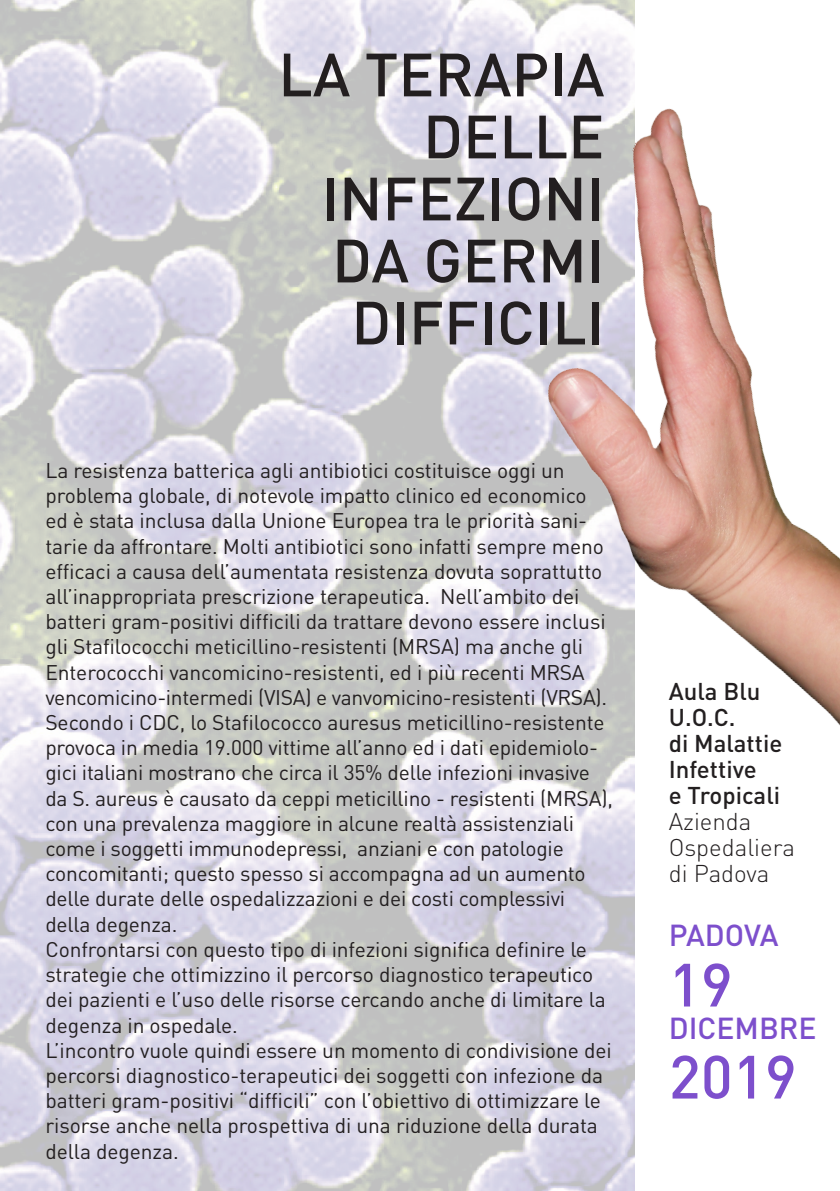
<style>
.page{position:relative;width:840px;height:1191px;background:#fff}
.page>*{position:absolute;margin:0;border:0;box-sizing:border-box;transform-origin:0 0}
.t1{font:500 60px "DIN";color:#231f20}
.t2{font:500 60px "DIN";color:#7d4fcc}
.t3{font:500 30px "DIN";color:#7d4fcc}
.t4{font:500 24px "DIN";color:#231f20}
.t5{font:300 24px "DIN";color:#231f20}
.t6{font:21px/25.2px "DIN";letter-spacing:-.005em;color:#231f20}
</style>
<div class="page">
<img style="left:0;top:0;width:634px;height:1191px">
<img style="left:454px;top:58px;width:385px;height:684px">
<p class="t1" style="left:278px;top:36px;width:327px">LA TERAPIA</p>
<p class="t1" style="left:423px;top:98px;width:183px">DELLE</p>
<p class="t1" style="left:321px;top:160px;width:284px">INFEZIONI</p>
<p class="t1" style="left:332px;top:222px;width:274px">DA GERMI</p>
<p class="t1" style="left:351px;top:284px;width:254px">DIFFICILI</p>
<p class="t6" style="left:45px;top:457px;width:563px">La resistenza batterica agli antibiotici costituisce oggi un problema globale, di notevole impatto clinico ed economico ed è stata inclusa dalla Unione Europea tra le priorità sani&shy;tarie da affrontare. Molti antibiotici sono infatti sempre meno efficaci a causa dell’aumentata resistenza dovuta soprattutto all’inappropriata prescrizione terapeutica. Nell’ambito dei batteri gram-positivi difficili da trattare devono essere inclusi gli Stafilococchi meticillino-resistenti (MRSA) ma anche gli Enterococchi vancomicino-resistenti, ed i più recenti MRSA vencomicino-intermedi (VISA) e vanvomicino-resistenti (VRSA).</p>
<p class="t6" style="left:45px;top:709px;width:568px">Secondo i CDC, lo Stafilococco auresus meticillino-resistente provoca in media 19.000 vittime all’anno ed i dati epidemiolo&shy;gici italiani mostrano che circa il 35% delle infezioni invasive da S. aureus è causato da ceppi meticillino - resistenti (MRSA), con una prevalenza maggiore in alcune realtà assistenziali come i soggetti immunodepressi, anziani e con patologie concomitanti; questo spesso si accompagna ad un aumento delle durate delle ospedalizzazioni e dei costi complessivi della degenza.</p>
<p class="t6" style="left:45px;top:936px;width:561px">Confrontarsi con questo tipo di infezioni significa definire le strategie che ottimizzino il percorso diagnostico terapeutico dei pazienti e l’uso delle risorse cercando anche di limitare la degenza in ospedale.</p>
<p class="t6" style="left:45px;top:1037px;width:567px">L’incontro vuole quindi essere un momento di condivisione dei percorsi diagnostico-terapeutici dei soggetti con infezione da batteri gram-positivi “difficili” con l’obiettivo di ottimizzare le risorse anche nella prospettiva di una riduzione della durata della degenza.</p>
<p class="t4" style="left:668px;top:676px;width:93px">Aula Blu</p>
<p class="t4" style="left:668px;top:702px;width:68px">U.O.C.</p>
<p class="t4" style="left:668px;top:728px;width:115px">di Malattie</p>
<p class="t4" style="left:668px;top:754px;width:89px">Infettive</p>
<p class="t4" style="left:668px;top:780px;width:113px">e Tropicali</p>
<p class="t5" style="left:668px;top:807px;width:84px">Azienda</p>
<p class="t5" style="left:668px;top:833px;width:128px">Ospedaliera</p>
<p class="t5" style="left:668px;top:859px;width:102px">di Padova</p>
<p class="t3" style="left:668px;top:916px;width:111px">PADOVA</p>
<p class="t2" style="left:668px;top:946px;width:65px">19</p>
<p class="t3" style="left:668px;top:1008px;width:149px">DICEMBRE</p>
<p class="t2" style="left:668px;top:1038px;width:129px">2019</p>
</div>
